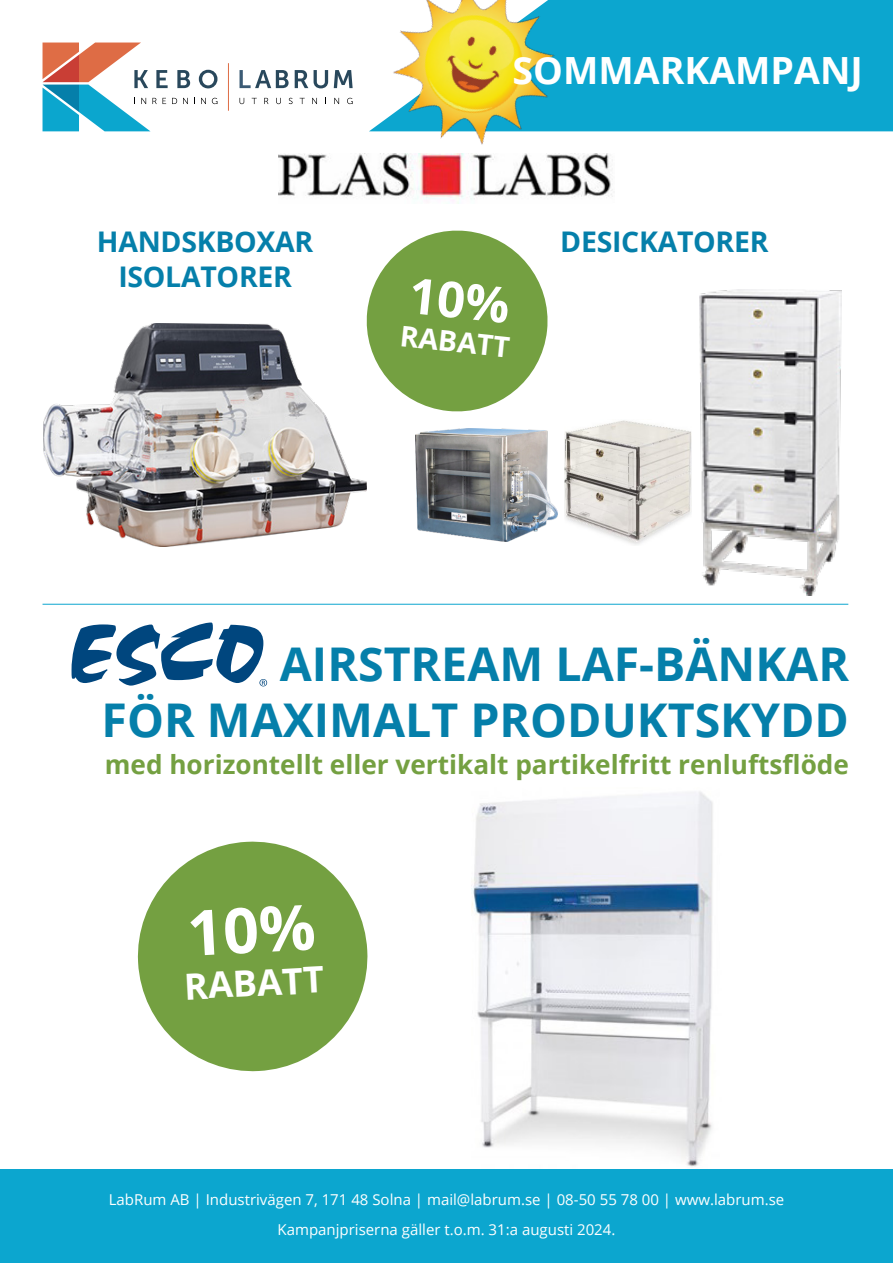
<style>
.page{position:relative;width:893px;height:1263px;background:#fff}
.page>*{position:absolute;margin:0;border:0;box-sizing:border-box;transform-origin:0 0}
.t1{font:700 46.5px/55.8px "Open Sans";color:#057faa;text-align:right}
.t2{font:700 37.5px "Open Sans";color:#fff}
.t3{font:700 36.15px "Open Sans";color:#fff}
.t4{font:700 28.5px "Open Sans";letter-spacing:-.01em;color:#057faa}
.t5{font:700 28.5px "Open Sans";color:#fff}
.t6{font:700 26.25px "Open Sans";color:#74a041}
.t7{font:15px "Open Sans";color:#fff}
</style>
<div class="page">
<svg style="left:72px;top:622px;width:195px;height:64px"></svg>
<img style="left:471px;top:791px;width:242px;height:376px">
<svg style="left:137px;top:841px;width:231px;height:231px;fill:#74a041"></svg>
<img style="left:44px;top:324px;width:323px;height:222px">
<img style="left:279px;top:154px;width:334px;height:49px">
<hr style="left:43px;top:604px;width:805px;height:1px;background:#0ca6cf">
<img style="left:416px;top:428px;width:142px;height:113px">
<img style="left:565px;top:420px;width:126px;height:125px">
<img style="left:699px;top:290px;width:143px;height:305px">
<div style="left:580px;top:0;width:313px;height:131px;background:#0ca6cf"></div>
<hr style="left:228px;top:63px;width:1px;height:48px;background:#de6c45">
<svg style="left:43px;top:43px;width:174px;height:88px"></svg>
<svg style="left:240px;top:70px;width:49px;height:18px"></svg>
<svg style="left:295px;top:70px;width:13px;height:18px"></svg>
<svg style="left:314px;top:70px;width:14px;height:18px"></svg>
<svg style="left:334px;top:70px;width:19px;height:18px"></svg>
<svg style="left:240px;top:98px;width:4px;height:6px"></svg>
<svg style="left:252px;top:98px;width:5px;height:6px"></svg>
<svg style="left:264px;top:98px;width:4px;height:6px"></svg>
<svg style="left:276px;top:98px;width:5px;height:6px"></svg>
<svg style="left:289px;top:98px;width:4px;height:6px"></svg>
<svg style="left:300px;top:98px;width:5px;height:6px"></svg>
<svg style="left:312px;top:98px;width:5px;height:6px"></svg>
<svg style="left:334px;top:98px;width:5px;height:6px"></svg>
<svg style="left:347px;top:98px;width:6px;height:6px"></svg>
<img style="left:367px;top:0;width:213px;height:172px">
<div style="left:0;top:1170px;width:893px;height:93px;background:#0ca6cf"></div>
<div style="left:190px;top:904px;width:125px;height:52px;background:#74a041"></div>
<svg style="left:362px;top:230px;width:186px;height:186px"></svg>
<p class="t4" style="left:97px;top:222px;width:218px">HANDSKBOXAR</p>
<p class="t4" style="left:118px;top:256px;width:175px">ISOLATORER</p>
<p class="t2" style="left:513px;top:43px;width:352px">SOMMARKAMPANJ</p>
<p class="t5" style="left:402px;top:316px;width:112px;rotate:6deg">RABATT</p>
<p class="t4" style="left:560px;top:222px;width:210px">DESICKATORER</p>
<p class="t1" style="left:101px;top:635px;width:749px">AIRSTREAM LAF-BÄNKAR<br>FÖR MAXIMALT PRODUKTSKYDD</p>
<p class="t6" style="left:105px;top:746px;width:746px">med horizontellt eller vertikalt partikelfritt renluftsflöde</p>
<p class="t3" style="left:183px;top:961px;width:141px;rotate:-3deg">RABATT</p>
<p class="t7" style="left:109px;top:1189px;width:677px">LabRum AB | Industrivägen 7, 171 48 Solna | mail@labrum.se | 08-50 55 78 00 | www.labrum.se</p>
<p class="t7" style="left:278px;top:1219px;width:339px">Kampanjpriserna gäller t.o.m. 31:a augusti 2024.</p>
</div>
